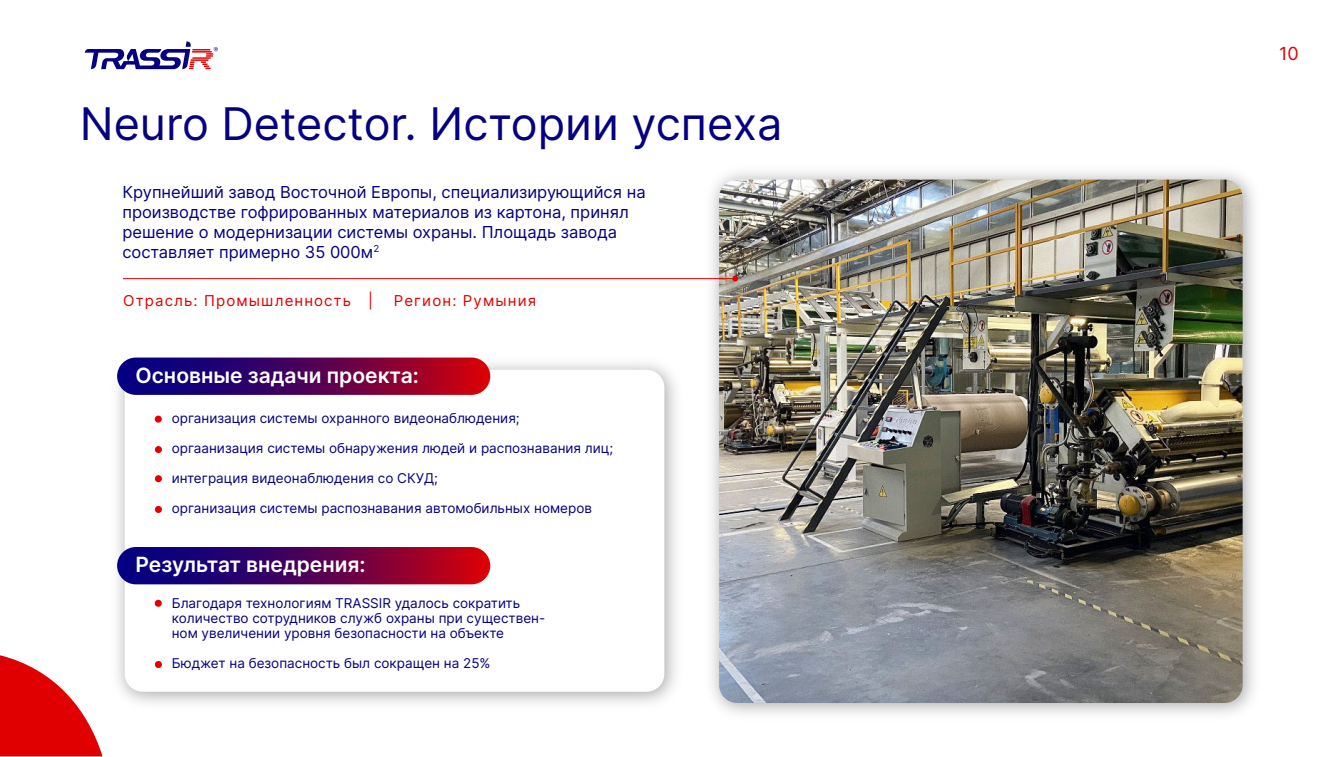
<style>
.page{position:relative;width:1340px;height:757px;background:#fff}
.page>*{position:absolute;margin:0;border:0;box-sizing:border-box;transform-origin:0 0}
.t1{font:45px "Inter";color:#050081}
.t2{font:600 21px "Inter";color:#fff}
.t3{font:18px "Inter";color:#e20000}
.t4{font:16.5px/19.8px "Inter";color:#050081}
.t5{font:15px "Inter";letter-spacing:.075em;color:#e20000}
.t6{font:13.5px/15px "Inter";color:#050081}
</style>
<div class="page">
<img style="left:117px;top:361px;width:559px;height:342px">
<div style="left:125px;top:370px;width:539px;height:322px;background:#fff;border-radius:18px"></div>
<svg style="left:85px;top:41px;width:133px;height:29px"></svg>
<svg style="left:0;top:655px;width:103px;height:101px"></svg>
<div style="left:155px;top:416px;width:7px;height:7px;background:#e20000;border-radius:50%"></div>
<div style="left:155px;top:446px;width:7px;height:7px;background:#e20000;border-radius:50%"></div>
<div style="left:155px;top:475px;width:7px;height:7px;background:#e20000;border-radius:50%"></div>
<div style="left:155px;top:506px;width:7px;height:7px;background:#e20000;border-radius:50%"></div>
<img style="left:698px;top:172px;width:556px;height:542px">
<img style="left:719px;top:180px;width:523px;height:523px">
<hr style="left:123px;top:278px;width:612px;height:1px;background:#e20000">
<svg style="left:732px;top:276px;width:6px;height:5px"></svg>
<svg style="left:117px;top:357px;width:373px;height:38px;background:#5a0454"></svg>
<svg style="left:117px;top:547px;width:373px;height:37px;background:#570051"></svg>
<div style="left:155px;top:600px;width:7px;height:7px;background:#e20000;border-radius:50%"></div>
<div style="left:155px;top:661px;width:7px;height:7px;background:#e20000;border-radius:50%"></div>
<h1 class="t1" style="left:80px;top:91px;width:704px">Neuro Detector. Истории успеха</h1>
<p class="t4" style="left:122px;top:182px;width:525px">Крупнейший завод Восточной Европы, специализирующийся на производстве гофрированных материалов из картона, принял решение о модернизации системы охраны. Площадь завода составляет примерно 35 000м<sup>2</sup></p>
<p class="t5" style="left:123px;top:290px;width:251px">Отрасль: Промышленность |</p>
<p class="t5" style="left:394px;top:290px;width:144px">Регион: Румыния</p>
<h2 class="t2" style="left:136px;top:360px;width:285px">Основные задачи проекта:</h2>
<p class="t6" style="left:172px;top:410px;width:349px">организация системы охранного видеонаблюдения;</p>
<p class="t6" style="left:172px;top:440px;width:443px">оргаанизация системы обнаружения людей и распознавания лиц;</p>
<p class="t6" style="left:172px;top:470px;width:268px">интеграция видеонаблюдения со СКУД;</p>
<p class="t6" style="left:172px;top:500px;width:422px">организация системы распознавания автомобильных номеров</p>
<h2 class="t2" style="left:136px;top:549px;width:231px">Результат внедрения:</h2>
<p class="t6" style="left:172px;top:595px;width:375px">Благодаря технологиям TRASSIR удалось сократить количество сотрудников служб охраны при существен&shy;ном увеличении уровня безопасности на объекте</p>
<p class="t6" style="left:172px;top:655px;width:320px">Бюджет на безопасность был сокращен на 25%</p>
<h3 class="t3" style="left:1279px;top:41px;width:21px">10</h3>
</div>
